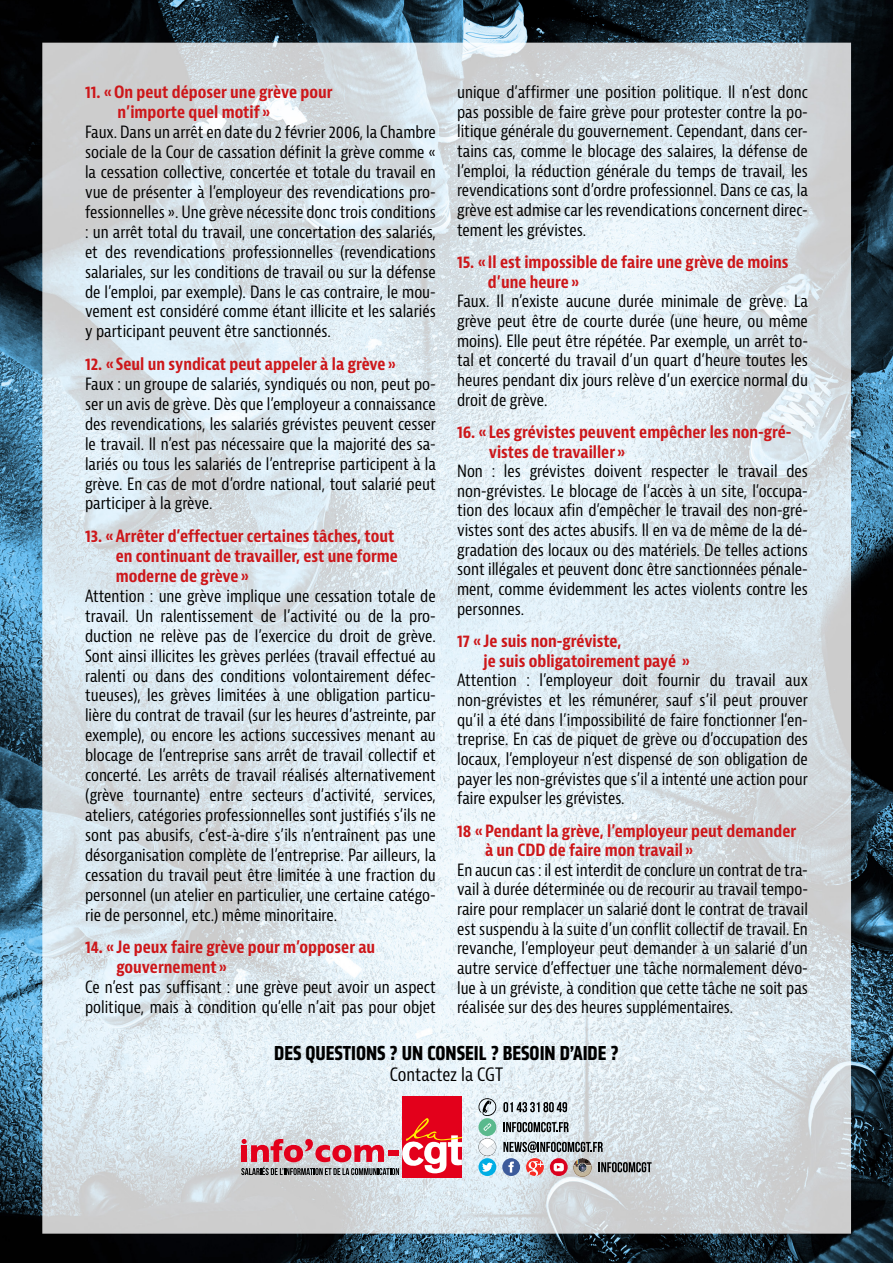
<style>
.page{position:relative;width:893px;height:1263px;background:#fff}
.page>*{position:absolute;margin:0;border:0;box-sizing:border-box;transform-origin:0 0}
.t1{font:700 condensed 21px "Klavika";color:#000}
.t2{font:condensed 18px "Bernina Sans";color:#000}
.t3{font:condensed 16.5px/20px "Bernina Sans";color:#000;text-align:justify}
.t4{font:700 condensed 16.5px/20px "Bernina Sans";color:#cd171a}
</style>
<div class="page">
<img style="left:0;top:0;width:893px;height:1263px">
<div style="left:478px;top:1118px;width:18px;height:18px;background:#59b98d;border-radius:50%"></div>
<svg style="left:483px;top:1123px;width:8px;height:8px"></svg>
<svg style="left:503px;top:1122px;width:66px;height:10px"></svg>
<svg style="left:478px;top:1098px;width:18px;height:18px"></svg>
<svg style="left:503px;top:1102px;width:64px;height:10px"></svg>
<svg style="left:478px;top:1138px;width:18px;height:38px"></svg>
<svg style="left:503px;top:1141px;width:149px;height:35px;background:#ada5ac"></svg>
<div style="left:402px;top:1096px;width:60px;height:82px;background:#e3001b"></div>
<svg style="left:241px;top:1117px;width:221px;height:58px"></svg>
<img style="left:573px;top:1158px;width:18px;height:18px">
<p class="t4" style="left:117px;top:83px;width:217px;text-indent:-32px">11. « On peut déposer une grève pour n’importe quel motif »</p>
<p class="t3" style="left:85px;top:123px;width:352px">Faux. Dans un arrêt en date du 2 février 2006, la Chambre sociale de la Cour de cassation définit la grève comme « la cessation collective, concertée et totale du travail en vue de présenter à l’employeur des revendications pro&shy;fessionnelles ». Une grève nécessite donc trois conditions : un arrêt total du travail, une concertation des salariés, et des revendications professionnelles (revendications salariales, sur les conditions de travail ou sur la défense de l’emploi, par exemple). Dans le cas contraire, le mou&shy;vement est considéré comme étant illicite et les salariés y participant peuvent être sanctionnés.</p>
<p class="t4" style="left:85px;top:354px;width:312px">12. « Seul un syndicat peut appeler à la grève »</p>
<p class="t3" style="left:85px;top:374px;width:352px">Faux : un groupe de salariés, syndiqués ou non, peut po&shy;ser un avis de grève. Dès que l’employeur a connaissance des revendications, les salariés grévistes peuvent cesser le travail. Il n’est pas nécessaire que la majorité des sa&shy;lariés ou tous les salariés de l’entreprise participent à la grève. En cas de mot d’ordre national, tout salarié peut participer à la grève.</p>
<p class="t4" style="left:116px;top:527px;width:284px;text-indent:-31px">13. « Arrêter d’effectuer certaines tâches, tout en continuant de travailler, est une forme moderne de grève »</p>
<p class="t3" style="left:85px;top:586px;width:352px">Attention : une grève implique une cessation totale de travail. Un ralentissement de l’activité ou de la pro&shy;duction ne relève pas de l’exercice du droit de grève.<br>Sont ainsi illicites les grèves perlées (travail effectué au ralenti ou dans des conditions volontairement défec&shy;tueuses), les grèves limitées à une obligation particu&shy;lière du contrat de travail (sur les heures d’astreinte, par exemple), ou encore les actions successives menant au blocage de l’entreprise sans arrêt de travail collectif et concerté. Les arrêts de travail réalisés alternativement (grève tournante) entre secteurs d’activité, services, ateliers, catégories professionnelles sont justifiés s’ils ne sont pas abusifs, c’est-à-dire s’ils n’entraînent pas une désorganisation complète de l’entreprise. Par ailleurs, la cessation du travail peut être limitée à une fraction du personnel (un atelier en particulier, une certaine catégo&shy;rie de personnel, etc.) même minoritaire.</p>
<p class="t4" style="left:116px;top:938px;width:260px;text-indent:-31px">14. « Je peux faire grève pour m’opposer au gouvernement »</p>
<p class="t3" style="left:85px;top:977px;width:352px">Ce n’est pas suffisant : une grève peut avoir un aspect politique, mais à condition qu’elle n’ait pas pour objet</p>
<p class="t3" style="left:457px;top:83px;width:352px">unique d’affirmer une position politique. Il n’est donc pas possible de faire grève pour protester contre la po&shy;litique générale du gouvernement. Cependant, dans cer&shy;tains cas, comme le blocage des salaires, la défense de l’emploi, la réduction générale du temps de travail, les revendications sont d’ordre professionnel. Dans ce cas, la grève est admise car les revendications concernent direc&shy;tement les grévistes.</p>
<p class="t4" style="left:488px;top:253px;width:302px;text-indent:-31px">15. « Il est impossible de faire une grève de moins d’une heure »</p>
<p class="t3" style="left:457px;top:292px;width:352px">Faux. Il n’existe aucune durée minimale de grève. La grève peut être de courte durée (une heure, ou même moins). Elle peut être répétée. Par exemple, un arrêt to&shy;tal et concerté du travail d’un quart d’heure toutes les heures pendant dix jours relève d’un exercice normal du droit de grève.</p>
<p class="t4" style="left:489px;top:422px;width:304px;text-indent:-32px">16. « Les grévistes peuvent empêcher les non-gré&shy;vistes de travailler »</p>
<p class="t3" style="left:457px;top:462px;width:352px">Non : les grévistes doivent respecter le travail des non-grévistes. Le blocage de l’accès à un site, l’occupa&shy;tion des locaux afin d’empêcher le travail des non-gré&shy;vistes sont des actes abusifs. Il en va de même de la dé&shy;gradation des locaux ou des matériels. De telles actions sont illégales et peuvent donc être sanctionnées pénale&shy;ment, comme évidemment les actes violents contre les personnes.</p>
<p class="t4" style="left:483px;top:632px;width:208px;text-indent:-26px">17 « Je suis non-gréviste,<br>je suis obligatoirement payé »</p>
<p class="t3" style="left:457px;top:671px;width:352px">Attention : l’employeur doit fournir du travail aux non-grévistes et les rémunérer, sauf s’il peut prouver qu’il a été dans l’impossibilité de faire fonctionner l’en&shy;treprise. En cas de piquet de grève ou d’occupation des locaux, l’employeur n’est dispensé de son obligation de payer les non-grévistes que s’il a intenté une action pour faire expulser les grévistes.</p>
<p class="t4" style="left:485px;top:821px;width:313px;text-indent:-28px">18 « Pendant la grève, l’employeur peut demander à un CDD de faire mon travail »</p>
<p class="t3" style="left:457px;top:860px;width:352px">En aucun cas : il est interdit de conclure un contrat de tra&shy;vail à durée déterminée ou de recourir au travail tempo&shy;raire pour remplacer un salarié dont le contrat de travail est suspendu à la suite d’un conflit collectif de travail. En revanche, l’employeur peut demander à un salarié d’un autre service d’effectuer une tâche normalement dévo&shy;lue à un gréviste, à condition que cette tâche ne soit pas réalisée sur des des heures supplémentaires.</p>
<p class="t1" style="left:274px;top:1039px;width:346px">DES QUESTIONS ? UN CONSEIL ? BESOIN D’AIDE ?</p>
<p class="t2" style="left:390px;top:1064px;width:115px">Contactez la CGT</p>
</div>
